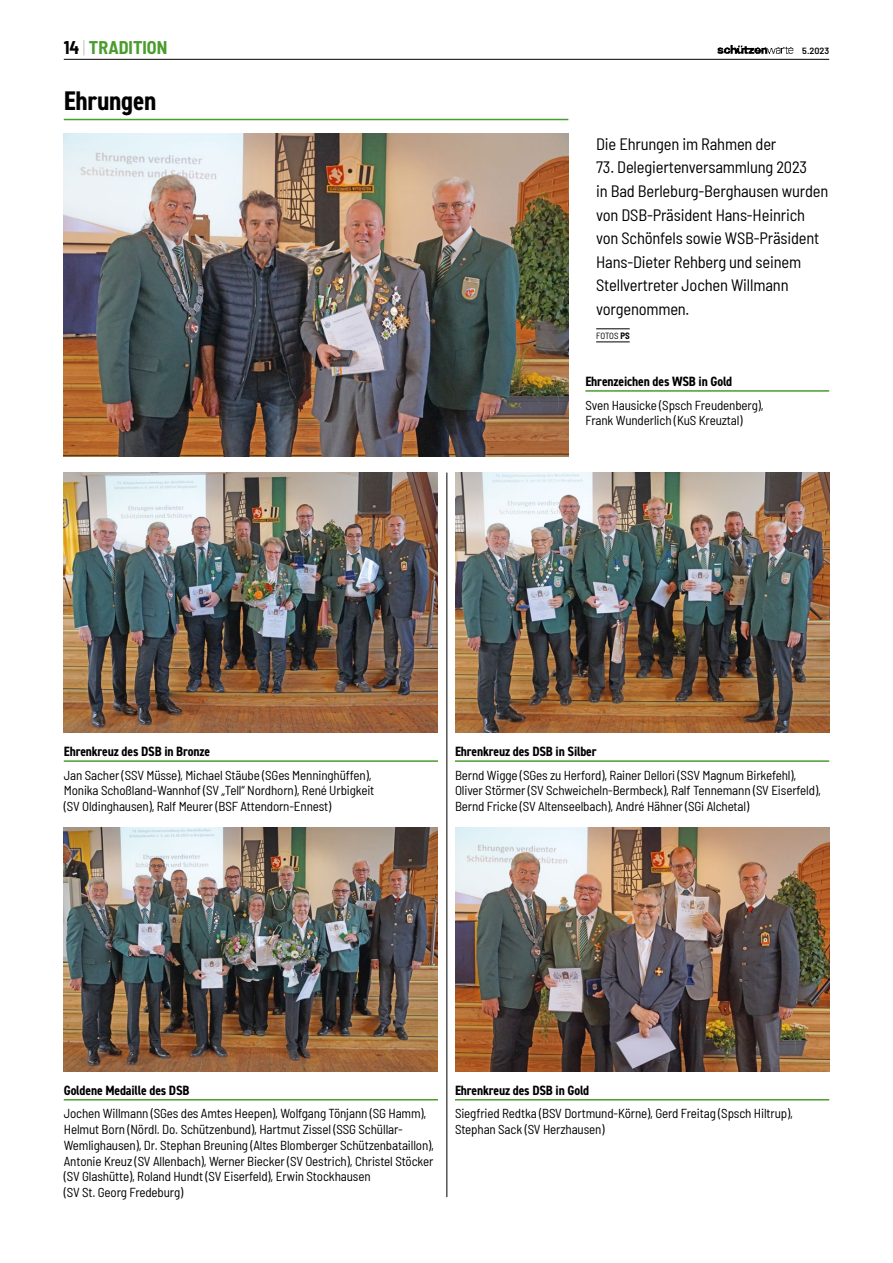
<style>
.page{position:relative;width:893px;height:1263px;background:#fff}
.page>*{position:absolute;margin:0;border:0;box-sizing:border-box;transform-origin:0 0}
.t1{font:700 condensed 27px "DIN2014";letter-spacing:-.01em;color:#000}
.t2{font:700 semi-condensed 18px "Barlow";color:#499c2d}
.t3{font:semi-condensed 16.5px/23.7px "Barlow";letter-spacing:-.01em;color:#000}
.t4{font:700 condensed 13.5px "DIN2014";letter-spacing:-.01em;color:#000}
.t5{font:semi-condensed 13.05px/15.8px "Barlow";letter-spacing:-.01em;color:#000}
.t6{font:semi-condensed 9px "Barlow";letter-spacing:-.005em;color:#000}
.t7{font:600 9px "Barlow";color:#000}
.s1{color:#000}
.s2{font-weight:200;color:#aaa}
.s3{font-weight:700}
</style>
<div class="page">
<hr style="left:64px;top:59px;width:765px;height:1px;background:#000">
<img style="left:717px;top:46px;width:77px;height:8px">
<img style="left:64px;top:827px;width:374px;height:244px">
<img style="left:64px;top:134px;width:504px;height:323px">
<img style="left:64px;top:472px;width:374px;height:260px">
<img style="left:455px;top:472px;width:374px;height:260px">
<img style="left:455px;top:827px;width:374px;height:244px">
<hr style="left:64px;top:119px;width:504px;height:1px;background:#499c2d">
<hr style="left:455px;top:1099px;width:374px;height:1px;background:#499c2d">
<hr style="left:455px;top:760px;width:374px;height:2px;background:#499c2d">
<hr style="left:64px;top:1099px;width:374px;height:1px;background:#499c2d">
<hr style="left:64px;top:760px;width:374px;height:2px;background:#499c2d">
<hr style="left:585px;top:390px;width:244px;height:2px;background:#499c2d">
<hr style="left:446px;top:473px;width:1px;height:724px;background:#000">
<hr style="left:596px;top:328px;width:34px;height:1px;background:#000">
<hr style="left:596px;top:341px;width:34px;height:1px;background:#000">
<h2 class="t2" style="left:64px;top:34px;width:105px"><span class="s1">14</span> <span class="s2">|</span> TRADITION</h2>
<p class="t7" style="left:802px;top:44px;width:28px">5.2023</p>
<h1 class="t1" style="left:64px;top:83px;width:94px">Ehrungen</h1>
<p class="t3" style="left:596px;top:131px;width:182px">Die Ehrungen im Rahmen der</p>
<p class="t3" style="left:596px;top:154px;width:234px">73. Delegiertenversammlung 2023<br>in Bad Berleburg-Berghausen wurden von DSB-Präsident Hans-Heinrich von Schönfels sowie WSB-Präsident<br>Hans-Dieter Rehberg und seinem<br>Stellvertreter Jochen Willmann vorgenommen.</p>
<p class="t6" style="left:596px;top:329px;width:35px">FOTOS <span class="s3">PS</span></p>
<p class="t4" style="left:585px;top:372px;width:148px">Ehrenzeichen des WSB in Gold</p>
<p class="t5" style="left:585px;top:396px;width:180px">Sven Hausicke (Spsch Freudenberg),<br>Frank Wunderlich (KuS Kreuztal)</p>
<p class="t4" style="left:64px;top:742px;width:148px">Ehrenkreuz des DSB in Bronze</p>
<p class="t5" style="left:64px;top:766px;width:312px">Jan Sacher (SSV Müsse), Michael Stäube (SGes Menninghüffen),<br>Monika Schoßland-Wannhof (SV „Tell“ Nordhorn), René Urbigkeit (SV Oldinghausen), Ralf Meurer (BSF Attendorn-Ennest)</p>
<p class="t4" style="left:455px;top:742px;width:143px">Ehrenkreuz des DSB in Silber</p>
<p class="t5" style="left:455px;top:766px;width:367px">Bernd Wigge (SGes zu Herford), Rainer Dellori (SSV Magnum Birkefehl),<br>Oliver Störmer (SV Schweicheln-Bermbeck), Ralf Tennemann (SV Eiserfeld),<br>Bernd Fricke (SV Altenseelbach), André Hähner (SGi Alchetal)</p>
<p class="t4" style="left:64px;top:1081px;width:127px">Goldene Medaille des DSB</p>
<p class="t5" style="left:64px;top:1105px;width:372px">Jochen Willmann (SGes des Amtes Heepen), Wolfgang Tönjann (SG Hamm), Helmut Born (Nördl. Do. Schützenbund), Hartmut Zissel (SSG Schüllar-Wemlighausen), Dr. Stephan Breuning (Altes Blomberger Schützenbataillon), Antonie Kreuz (SV Allenbach), Werner Biecker (SV Oestrich), Christel Stöcker (SV Glashütte), Roland Hundt (SV Eiserfeld), Erwin Stockhausen<br>(SV St. Georg Fredeburg)</p>
<p class="t4" style="left:455px;top:1081px;width:136px">Ehrenkreuz des DSB in Gold</p>
<p class="t5" style="left:455px;top:1105px;width:340px">Siegfried Redtka (BSV Dortmund-Körne), Gerd Freitag (Spsch Hiltrup),<br>Stephan Sack (SV Herzhausen)</p>
</div>
